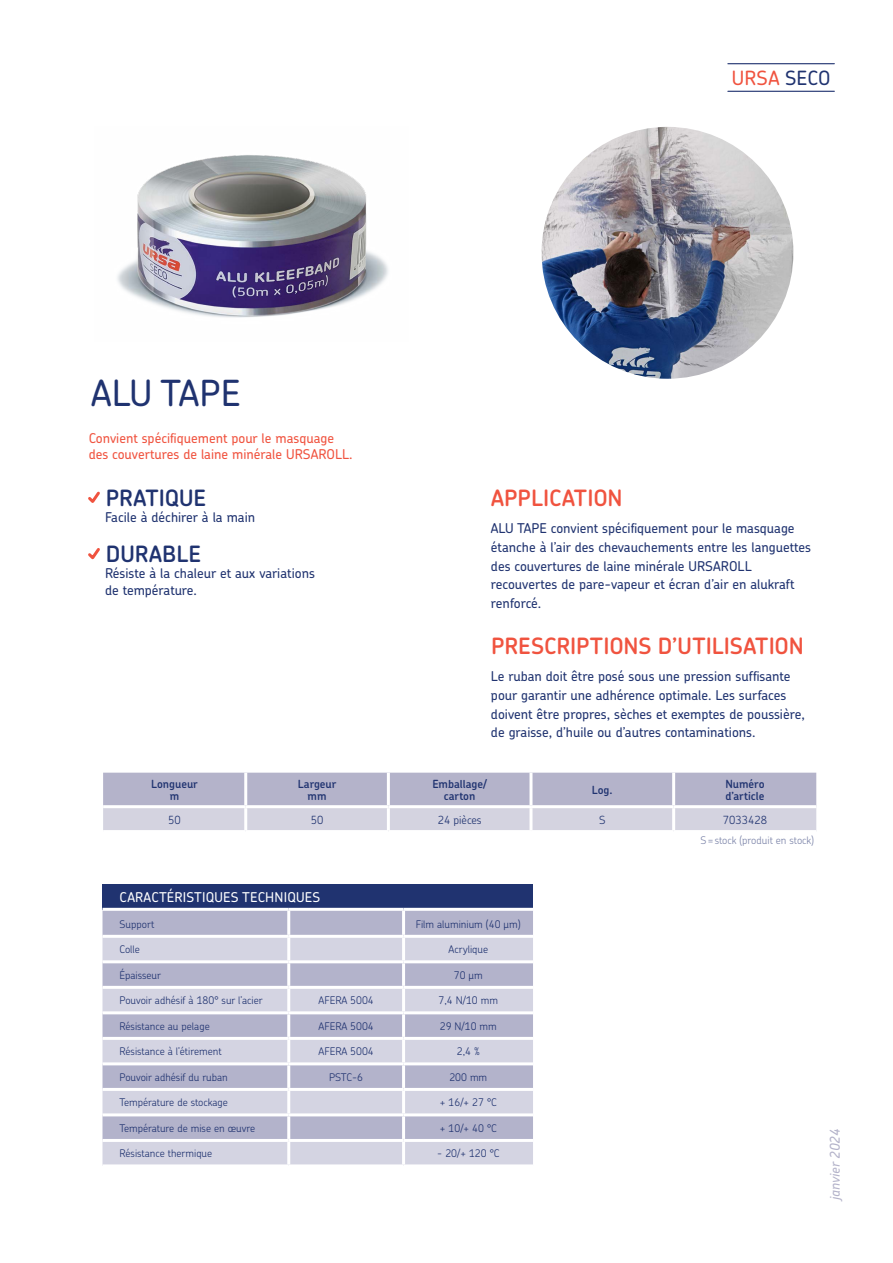
<style>
.page{position:relative;width:893px;height:1263px;background:#fff}
.page>*{position:absolute;margin:0;border:0;box-sizing:border-box;transform-origin:0 0}
.t1{font:500 36px "Chevin Pro";letter-spacing:.005em;color:#203370}
.t2{font:600 22.5px "Chevin Pro";color:#f0533f}
.t3{font:600 22.5px "Chevin Pro";letter-spacing:-.005em;color:#203370}
.t4{font:500 19.65px "Chevin Pro";color:#f0533f}
.t5{font:500 13.5px/18.8px "Chevin Pro";color:#203370}
.t6{font:500 13.5px/16.2px "Chevin Pro";color:#f0533f}
.t7{font:500 13.5px "Chevin Pro";letter-spacing:.015em;color:#fff}
.t8{font:italic 500 13.5px "Chevin Pro";color:#b4b3ca}
.t9{font:600 11.25px/12.8px "Chevin Pro";color:#203370;text-align:center}
.t10{font:300 11.25px "Chevin Pro";color:#203370}
.t11{font:300 10.5px "Chevin Pro";color:#203370}
.t12{font:300 10.5px "Chevin Pro";color:#7c84a9}
.s1{color:#203370}
</style>
<div class="page">
<hr style="left:728px;top:63px;width:106px;height:1px;background:#203370">
<hr style="left:728px;top:91px;width:106px;height:1px;background:#203370">
<svg style="left:88px;top:491px;width:12px;height:12px"></svg>
<svg style="left:88px;top:548px;width:12px;height:12px"></svg>
<img style="left:117px;top:155px;width:271px;height:163px">
<img style="left:542px;top:127px;width:251px;height:252px;border-radius:126px">
<div style="left:103px;top:884px;width:430px;height:25px;background:#203370"></div>
<div style="left:103px;top:911px;width:430px;height:24px;background:#b3b3cb"></div>
<svg style="left:103px;top:938px;width:430px;height:226px;background:#c7c7d9"></svg>
<svg style="left:103px;top:963px;width:430px;height:23px;background:#b4b4cc"></svg>
<hr style="left:103px;top:1011px;width:186px;height:3px;background:#fff">
<hr style="left:289px;top:1011px;width:115px;height:3px;background:#fff">
<hr style="left:404px;top:1011px;width:129px;height:3px;background:#fff">
<hr style="left:103px;top:986px;width:186px;height:3px;background:#fff">
<hr style="left:289px;top:986px;width:115px;height:3px;background:#fff">
<hr style="left:404px;top:986px;width:129px;height:3px;background:#fff">
<hr style="left:103px;top:1037px;width:186px;height:3px;background:#fff">
<hr style="left:289px;top:1037px;width:115px;height:3px;background:#fff">
<hr style="left:404px;top:1037px;width:129px;height:3px;background:#fff">
<hr style="left:103px;top:1113px;width:186px;height:3px;background:#fff">
<hr style="left:289px;top:1113px;width:115px;height:3px;background:#fff">
<hr style="left:404px;top:1113px;width:129px;height:3px;background:#fff">
<hr style="left:103px;top:1139px;width:186px;height:3px;background:#fff">
<hr style="left:289px;top:1139px;width:115px;height:3px;background:#fff">
<hr style="left:404px;top:1139px;width:129px;height:3px;background:#fff">
<hr style="left:103px;top:1062px;width:186px;height:3px;background:#fff">
<hr style="left:289px;top:1062px;width:115px;height:3px;background:#fff">
<hr style="left:404px;top:1062px;width:129px;height:3px;background:#fff">
<hr style="left:103px;top:1088px;width:186px;height:3px;background:#fff">
<hr style="left:289px;top:1088px;width:115px;height:3px;background:#fff">
<hr style="left:404px;top:1088px;width:129px;height:3px;background:#fff">
<hr style="left:103px;top:960px;width:186px;height:3px;background:#fff">
<hr style="left:289px;top:960px;width:115px;height:3px;background:#fff">
<hr style="left:404px;top:960px;width:129px;height:3px;background:#fff">
<hr style="left:287px;top:911px;width:3px;height:24px;background:#fff">
<hr style="left:402px;top:911px;width:3px;height:24px;background:#fff">
<hr style="left:287px;top:938px;width:3px;height:22px;background:#fff">
<hr style="left:402px;top:938px;width:3px;height:22px;background:#fff">
<hr style="left:287px;top:963px;width:3px;height:23px;background:#fff">
<hr style="left:402px;top:963px;width:3px;height:23px;background:#fff">
<hr style="left:287px;top:989px;width:3px;height:22px;background:#fff">
<hr style="left:402px;top:989px;width:3px;height:22px;background:#fff">
<hr style="left:287px;top:1014px;width:3px;height:23px;background:#fff">
<hr style="left:402px;top:1014px;width:3px;height:23px;background:#fff">
<hr style="left:287px;top:1040px;width:3px;height:22px;background:#fff">
<hr style="left:402px;top:1040px;width:3px;height:22px;background:#fff">
<hr style="left:287px;top:1065px;width:3px;height:23px;background:#fff">
<hr style="left:402px;top:1065px;width:3px;height:23px;background:#fff">
<hr style="left:287px;top:1091px;width:3px;height:22px;background:#fff">
<hr style="left:402px;top:1091px;width:3px;height:22px;background:#fff">
<hr style="left:287px;top:1116px;width:3px;height:23px;background:#fff">
<hr style="left:402px;top:1116px;width:3px;height:23px;background:#fff">
<hr style="left:287px;top:1142px;width:3px;height:22px;background:#fff">
<hr style="left:402px;top:1142px;width:3px;height:22px;background:#fff">
<hr style="left:103px;top:908px;width:186px;height:3px;background:#fff">
<hr style="left:289px;top:908px;width:115px;height:3px;background:#fff">
<hr style="left:404px;top:908px;width:129px;height:3px;background:#fff">
<svg style="left:103px;top:773px;width:713px;height:57px;background:#c1c0d3"></svg>
<hr style="left:244px;top:808px;width:3px;height:22px;background:#fff">
<hr style="left:387px;top:808px;width:3px;height:22px;background:#fff">
<hr style="left:529px;top:808px;width:3px;height:22px;background:#fff">
<hr style="left:672px;top:808px;width:3px;height:22px;background:#fff">
<hr style="left:244px;top:773px;width:3px;height:32px;background:#fff">
<hr style="left:387px;top:773px;width:3px;height:32px;background:#fff">
<hr style="left:529px;top:773px;width:3px;height:32px;background:#fff">
<hr style="left:672px;top:773px;width:3px;height:32px;background:#fff">
<hr style="left:103px;top:805px;width:143px;height:3px;background:#fff">
<hr style="left:246px;top:805px;width:142px;height:3px;background:#fff">
<hr style="left:388px;top:805px;width:143px;height:3px;background:#fff">
<hr style="left:531px;top:805px;width:143px;height:3px;background:#fff">
<hr style="left:674px;top:805px;width:142px;height:3px;background:#fff">
<h1 class="t1" style="left:91px;top:369px;width:151px">ALU TAPE</h1>
<p class="t6" style="left:89px;top:430px;width:265px">Convient spécifiquement pour le masquage des couvertures de laine minérale URSAROLL.</p>
<h2 class="t3" style="left:106px;top:483px;width:102px">PRATIQUE</h2>
<p class="t5" style="left:105px;top:508px;width:152px">Facile à déchirer à la main</p>
<h2 class="t3" style="left:106px;top:539px;width:97px">DURABLE</h2>
<p class="t5" style="left:105px;top:565px;width:211px;line-height:16.2px">Résiste à la chaleur et aux variations de température.</p>
<h3 class="t4" style="left:732px;top:64px;width:100px">URSA <span class="s1">SECO</span></h3>
<h2 class="t2" style="left:491px;top:483px;width:133px">APPLICATION</h2>
<p class="t5" style="left:491px;top:518px;width:321px">ALU TAPE convient spécifiquement pour le masquage étanche à l’air des chevauchements entre les languettes des couvertures de laine minérale URSAROLL recouvertes de pare-vapeur et écran d’air en alukraft renforcé.</p>
<h2 class="t2" style="left:491px;top:631px;width:314px">PRESCRIPTIONS D’UTILISATION</h2>
<p class="t5" style="left:491px;top:666px;width:315px">Le ruban doit être posé sous une pression suffisante pour garantir une adhérence optimale. Les surfaces doivent être propres, sèches et exemptes de poussière, de graisse, d’huile ou d’autres contaminations.</p>
<p class="t9" style="left:151px;top:777px;width:48px">Longueur m</p>
<p class="t9" style="left:298px;top:777px;width:40px">Largeur mm</p>
<p class="t9" style="left:432px;top:777px;width:56px">Emballage/ carton</p>
<p class="t9" style="left:592px;top:783px;width:22px">Log.</p>
<p class="t9" style="left:725px;top:777px;width:41px;text-align:left">Numéro d’article</p>
<p class="t10" style="left:168px;top:812px;width:14px">50</p>
<p class="t10" style="left:311px;top:812px;width:14px">50</p>
<p class="t10" style="left:438px;top:812px;width:45px">24 pièces</p>
<p class="t10" style="left:599px;top:812px;width:8px">S</p>
<p class="t10" style="left:723px;top:812px;width:46px">7033428</p>
<p class="t12" style="left:700px;top:833px;width:115px">S=stock (produit en stock)</p>
<p class="t7" style="left:120px;top:888px;width:202px">CARACTÉRISTIQUES TECHNIQUES</p>
<p class="t11" style="left:120px;top:916px;width:36px">Support</p>
<p class="t11" style="left:416px;top:916px;width:106px">Film aluminium (40 µm)</p>
<p class="t11" style="left:120px;top:942px;width:22px">Colle</p>
<p class="t11" style="left:448px;top:942px;width:41px">Acrylique</p>
<p class="t11" style="left:120px;top:968px;width:43px">Épaisseur</p>
<p class="t11" style="left:454px;top:968px;width:31px">70 µm</p>
<p class="t11" style="left:120px;top:993px;width:145px">Pouvoir adhésif à 180° sur l’acier</p>
<p class="t11" style="left:319px;top:993px;width:57px">AFERA 5004</p>
<p class="t11" style="left:439px;top:993px;width:61px">7,4 N/10 mm</p>
<p class="t11" style="left:120px;top:1019px;width:92px">Résistance au pelage</p>
<p class="t11" style="left:319px;top:1019px;width:57px">AFERA 5004</p>
<p class="t11" style="left:440px;top:1019px;width:59px">29 N/10 mm</p>
<p class="t11" style="left:120px;top:1044px;width:104px">Résistance à l’étirement</p>
<p class="t11" style="left:319px;top:1044px;width:57px">AFERA 5004</p>
<p class="t11" style="left:457px;top:1044px;width:24px">2,4 %</p>
<p class="t11" style="left:120px;top:1070px;width:110px">Pouvoir adhésif du ruban</p>
<p class="t11" style="left:329px;top:1070px;width:35px">PSTC-6</p>
<p class="t11" style="left:449px;top:1070px;width:39px">200 mm</p>
<p class="t11" style="left:120px;top:1095px;width:110px">Température de stockage</p>
<p class="t11" style="left:440px;top:1095px;width:58px">+ 16/+ 27 °C</p>
<p class="t11" style="left:120px;top:1121px;width:137px">Température de mise en œuvre</p>
<p class="t11" style="left:440px;top:1121px;width:58px">+ 10/+ 40 °C</p>
<p class="t11" style="left:120px;top:1146px;width:94px">Résistance thermique</p>
<p class="t11" style="left:437px;top:1146px;width:64px">- 20/+ 120 °C</p>
<p class="t8" style="left:826px;top:1200px;width:73px;rotate:-90deg">janvier 2024</p>
</div>
